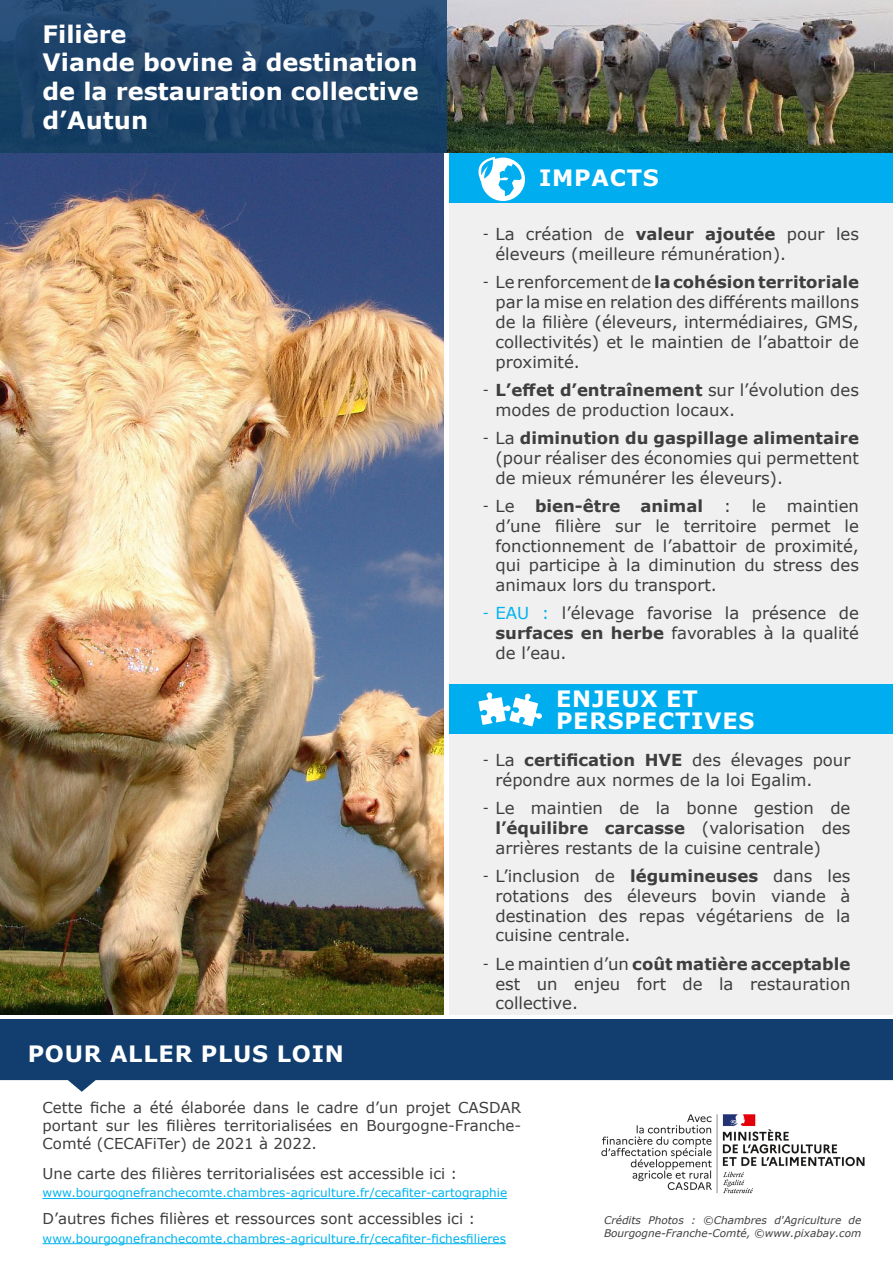
<style>
.page{position:relative;width:893px;height:1263px;background:#fff}
.page>*{position:absolute;margin:0;border:0;box-sizing:border-box;transform-origin:0 0}
.t1{font:700 24px/28.8px "Verdana";color:#fff}
.Intertitre_blanc{font:700 22.5px/22.5px "Verdana";letter-spacing:.035em;color:#fff}
.t2{font:16.5px/19.8px "Verdana";color:#3e3e3f;text-align:justify}
.Corps_de_texte{font:15px/18px "Verdana";color:#3e3e3f;text-align:justify}
.Corps_de_texte-2{font:12px "Verdana";color:#00b3ef}
.Corps_de_texte-3{font:italic 10.5px/12.6px "Verdana";color:#3e3e3f}
.s1{font-family:"Roboto";font-stretch:condensed}
.s2{font-weight:700}
.s3{font-family:"Roboto";font-stretch:condensed;color:#00b3ef}
.s4{color:#00b3ef}
</style>
<div class="page">
<div style="left:0;top:153px;width:893px;height:916px;background:#f0f0f0"></div>
<img style="left:446px;top:0;width:447px;height:153px">
<svg style="left:0;top:0;width:446px;height:153px;background:#1e4369"></svg>
<img style="left:0;top:153px;width:444px;height:862px">
<img style="left:601px;top:1114px;width:264px;height:80px">
<hr style="left:43px;top:1198px;width:464px;height:1px;background:#00b3ef">
<hr style="left:43px;top:1243px;width:463px;height:1px;background:#00b3ef">
<div style="left:449px;top:153px;width:444px;height:50px;background:#00aeef"></div>
<svg style="left:478px;top:157px;width:47px;height:44px"></svg>
<div style="left:446px;top:684px;width:447px;height:50px;background:#00aeef"></div>
<svg style="left:478px;top:692px;width:64px;height:34px"></svg>
<div style="left:444px;top:153px;width:5px;height:862px;background:#fff"></div>
<svg style="left:0;top:1019px;width:893px;height:73px;background:#375c85"></svg>
<hr style="left:0;top:1015px;width:893px;height:4px;background:#fff">
<h1 class="t1" style="left:43px;top:19px;width:378px">Filière<br>Viande bovine à destination de la restauration collective d’Autun</h1>
<p class="Intertitre_blanc" style="left:28px;top:1041px;width:318px">POUR ALLER PLUS LOIN</p>
<p class="Intertitre_blanc" style="left:539px;top:166px;width:121px">IMPACTS</p>
<p class="t2" style="left:495px;top:224px;width:365px;text-indent:-13px"><span class="s1">-</span> La création de <span class="s2">valeur ajoutée</span> pour les éleveurs (meilleure rémunération).</p>
<p class="t2" style="left:495px;top:272px;width:365px;text-indent:-13px"><span class="s1">-</span> Le renforcement de <span class="s2">la cohésion territoriale </span>par la mise en relation des différents maillons de la filière (éleveurs, intermédiaires, GMS, collectivités) et le maintien de l’abattoir de proximité.</p>
<p class="t2" style="left:495px;top:380px;width:365px;text-indent:-13px"><span class="s1">-</span> <span class="s2">L’effet d’entraînement</span> sur l’évolution des modes de production locaux.</p>
<p class="t2" style="left:495px;top:428px;width:365px;text-indent:-13px"><span class="s1">-</span> La <span class="s2">diminution du gaspillage alimentaire </span>(pour réaliser des économies qui permettent de mieux rémunérer les éleveurs).</p>
<p class="t2" style="left:495px;top:496px;width:365px;text-indent:-13px"><span class="s1">-</span> Le <span class="s2">bien-être animal</span> : le maintien d’une filière sur le territoire permet le fonctionnement de l’abattoir de proximité, qui participe à la diminution du stress des animaux lors du transport.</p>
<p class="t2" style="left:495px;top:603px;width:365px;text-indent:-13px"><span class="s3">-</span> <span class="s4">EAU :</span> l’élevage favorise la présence de <span class="s2">surfaces en herbe</span> favorables à la qualité de l’eau.</p>
<p class="Intertitre_blanc" style="left:556px;top:687px;width:200px">ENJEUX ET<br>PERSPECTIVES</p>
<p class="t2" style="left:495px;top:750px;width:356px;text-indent:-13px"><span class="s1">-</span> La <span class="s2">certification HVE</span> des élevages pour répondre aux normes de la loi Egalim.</p>
<p class="t2" style="left:495px;top:798px;width:356px;text-indent:-13px"><span class="s1">-</span> Le maintien de la bonne gestion de <span class="s2">l’équilibre carcasse</span> (valorisation des arrières restants de la cuisine centrale)</p>
<p class="t2" style="left:495px;top:866px;width:356px;text-indent:-13px"><span class="s1">-</span> L’inclusion de <span class="s2">légumineuses</span> dans les rotations des éleveurs bovin viande à destination des repas végétariens de la cuisine centrale.</p>
<p class="t2" style="left:495px;top:954px;width:356px;text-indent:-13px"><span class="s1">-</span> Le maintien d’un <span class="s2">coût matière acceptable </span>est un enjeu fort de la restauration collective.</p>
<p class="Corps_de_texte" style="left:43px;top:1098px;width:480px">Cette fiche a été élaborée dans le cadre d’un projet CASDAR portant sur les filières territorialisées en Bourgogne-Franche-Comté (CECAFiTer) de 2021 à 2022.</p>
<p class="Corps_de_texte" style="left:43px;top:1165px;width:416px">Une carte des filières territorialisées est accessible ici :</p>
<p class="Corps_de_texte-2" style="left:43px;top:1185px;width:466px">www.bourgognefranchecomte.chambres-agriculture.fr/cecafiter-cartographie</p>
<p class="Corps_de_texte" style="left:43px;top:1209px;width:434px">D’autres fiches filières et ressources sont accessibles ici :</p>
<p class="Corps_de_texte-2" style="left:43px;top:1230px;width:465px">www.bourgognefranchecomte.chambres-agriculture.fr/cecafiter-fichesfilieres</p>
<p class="Corps_de_texte-3" style="left:604px;top:1214px;width:259px">Crédits Photos : ©Chambres d'Agriculture de<br>Bourgogne-Franche-Comté, ©www.pixabay.com</p>
</div>
